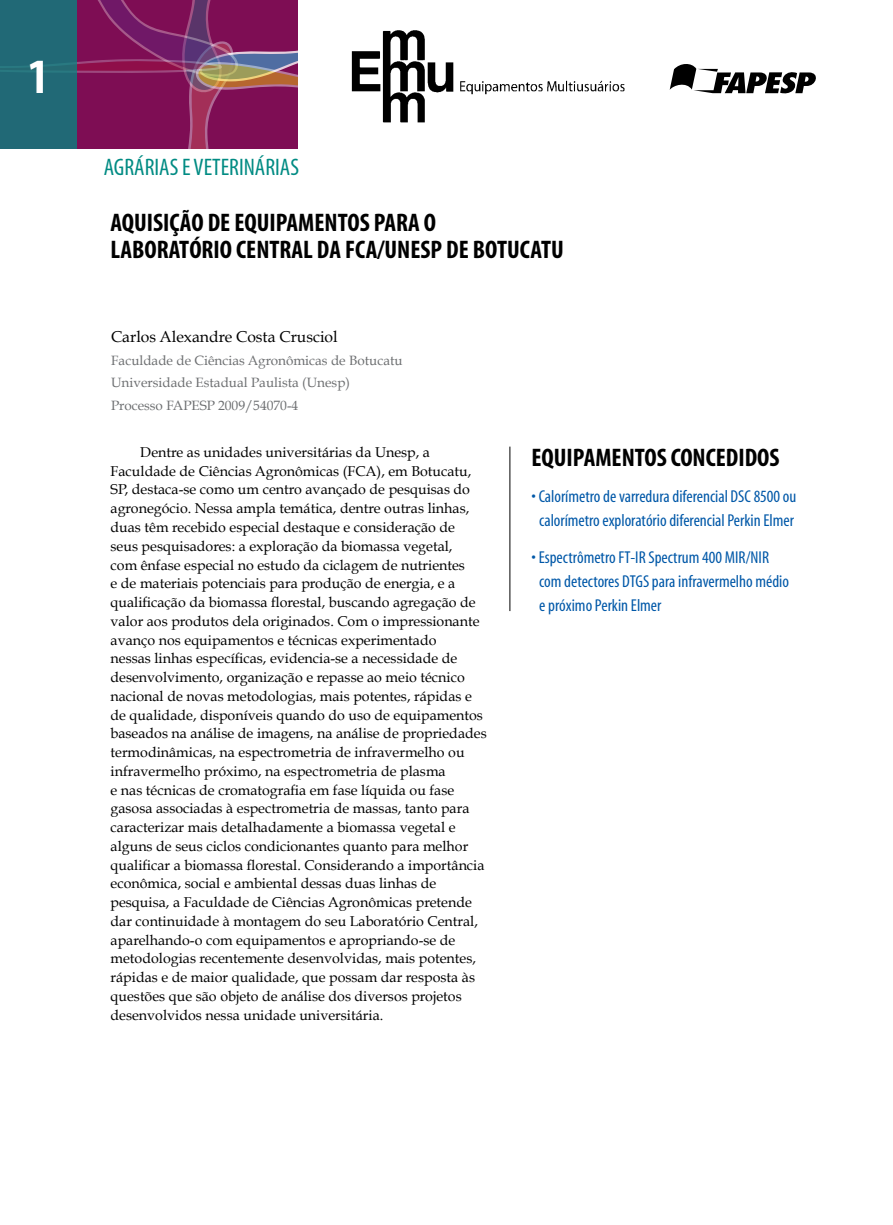
<style>
.page{position:relative;width:893px;height:1225px;background:#fff}
.page>*{position:absolute;margin:0;border:0;box-sizing:border-box;transform-origin:0 0}
.t1{font:700 condensed 49.5px "Myriad";color:#fff}
.t2{font:700 condensed 25.5px/27px "Myriad";color:#000}
.t3{font:condensed 24px "Myriad";color:#008b83}
.t4{font:condensed 17.25px/24px "Myriad";color:#0058a8;text-align:center}
.t5{font:15.75px "Book Antiqua";color:#000}
.t6{font:14.25px/18.8px "Book Antiqua";color:#000}
.t7{font:13.5px/22.5px "Book Antiqua";color:#6d6f71}
</style>
<div class="page">
<svg style="left:670px;top:64px;width:146px;height:30px"></svg>
<svg style="left:77px;top:0;width:221px;height:149px;background:#82215d"></svg>
<div style="left:0;top:0;width:77px;height:149px;background:#216976"></div>
<img style="left:351px;top:30px;width:274px;height:93px">
<hr style="left:509px;top:446px;width:1px;height:165px;background:#000">
<h1 class="t1" style="left:28px;top:52px;width:23px">1</h1>
<h3 class="t3" style="left:104px;top:155px;width:197px">Agrárias e veterinárias</h3>
<h2 class="t2" style="left:111px;top:210px;width:11px">AQUISI</h2>
<h2 class="t2" style="left:170px;top:210px;width:88px">ÇÃO DE EQUIPAM</h2>
<h2 class="t2" style="left:314px;top:210px;width:22px">ENTOS</h2>
<h2 class="t2" style="left:111px;top:210px;width:387px;text-indent:263px">PARAO<br>LABORATÓRIO CENTRAL DA FCA/UN ESP DE BOTUCATU</h2>
<p class="t5" style="left:111px;top:327px;width:228px">Carlos Alexandre Costa Crusciol</p>
<p class="t7" style="left:111px;top:349px;width:293px">Faculdade de Ciências Agronômicas de Botucatu<br>Universidade Estadual Paulista (Unesp)<br>Processo FAPESP 2009/54070-4</p>
<p class="t6" style="left:111px;top:443px;width:378px;text-indent:30px">Dentre as unidades universitárias da Unesp, a Faculdade de Ciências Agronômicas (FCA), em Botucatu, SP, destaca-se como um centro avançado de pesquisas do agronegócio. Nessa ampla temática, dentre outras linhas, duas têm recebido especial destaque e consideração de<br>seus pesquisadores: a exploração da biomassa vegetal,<br>com ênfase especial no estudo da ciclagem de nutrientes<br>e de materiais potenciais para produção de energia, e a qualificação da biomassa florestal, buscando agregação de valor aos produtos dela originados. Com o impressionante avanço nos equipamentos e técnicas experimentado<br>nessas linhas específicas, evidencia-se a necessidade de desenvolvimento, organização e repasse ao meio técnico nacional de novas metodologias, mais potentes, rápidas e de qualidade, disponíveis quando do uso de equipamentos baseados na análise de imagens, na análise de propriedades termodinâmicas, na espectrometria de infravermelho ou infravermelho próximo, na espectrometria de plasma<br>e nas técnicas de cromatografia em fase líquida ou fase gasosa associadas à espectrometria de massas, tanto para caracterizar mais detalhadamente a biomassa vegetal e alguns de seus ciclos condicionantes quanto para melhor qualificar a biomassa florestal. Considerando a importância econômica, social e ambiental dessas duas linhas de pesquisa, a Faculdade de Ciências Agronômicas pretende dar continuidade à montagem do seu Laboratório Central, aparelhando-o com equipamentos e apropriando-se de metodologias recentemente desenvolvidas, mais potentes, rápidas e de maior qualidade, que possam dar resposta às questões que são objeto de análise dos diversos projetos desenvolvidos nessa unidade universitária.</p>
<h2 class="t2" style="left:531px;top:445px;width:250px">EQUIPAMENTOS CONCEDIDOS</h2>
<p class="t4" style="left:531px;top:485px;width:266px">• Calorímetro de varredura diferencial DSC 8500 ou calorímetro exploratório diferencial Perkin Elmer</p>
<p class="t4" style="left:539px;top:546px;width:251px;text-align:left;text-indent:-8px">• Espectrômetro FT-IR Spectrum 400 MIR/NIR<br>com detectores DTGS para infravermelho médio e próximo Perkin Elmer</p>
</div>
